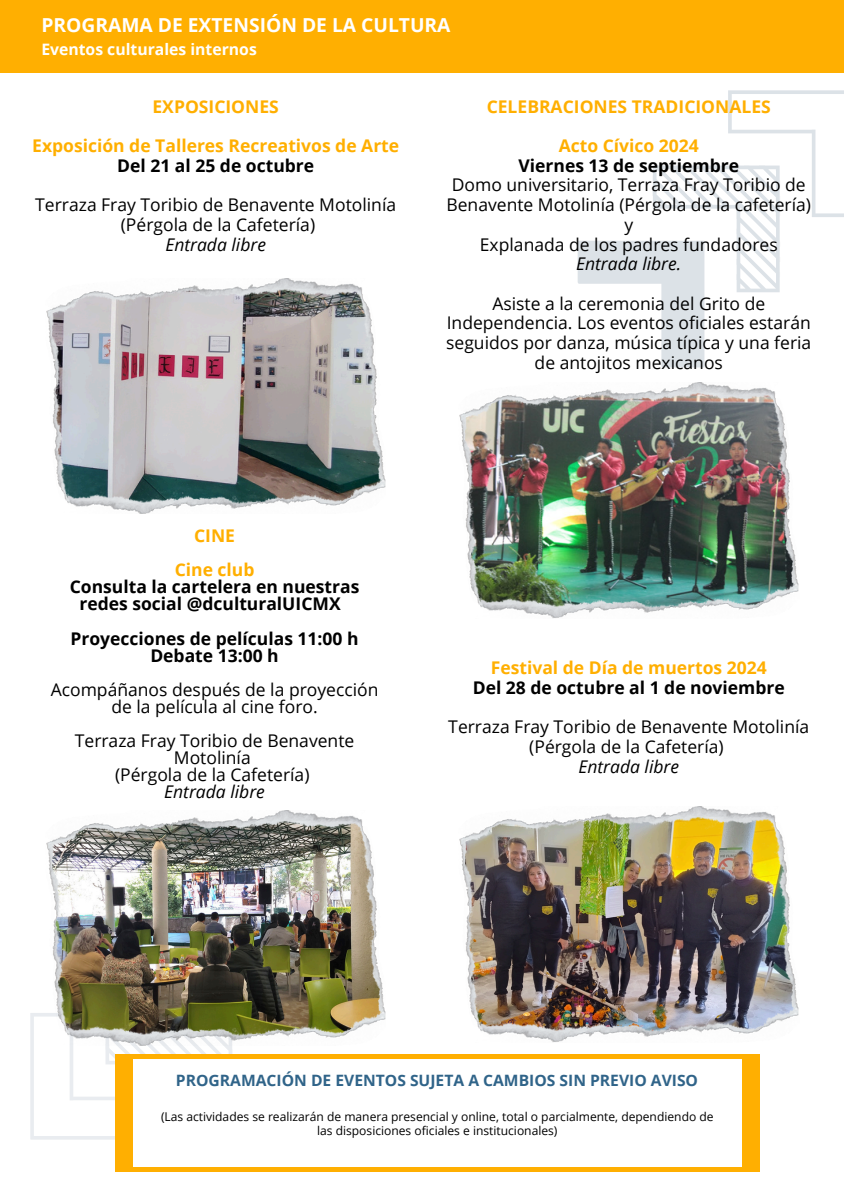
<style>
.page{position:relative;width:844px;height:1191px;background:#fff}
.page>*{position:absolute;margin:0;border:0;box-sizing:border-box;transform-origin:0 0}
.t1{font:700 19.25px "Open Sans";color:#fff}
.t2{font:17.5px/19.6px "Open Sans";color:#000;text-align:center}
.t3{font:700 17.5px/17.2px "Open Sans";color:#000;text-align:center}
.t4{font:700 17.5px/19.6px "Open Sans";color:#ffaf01;text-align:center}
.t5{font:italic 17.5px "Open Sans";color:#000}
.t6{font:700 15.75px "Open Sans";color:#fff}
.t7{font:700 15.58px "Open Sans";color:#306489}
.t8{font:12.08px/14px "Open Sans";color:#000;text-align:center}
.s1{color:#000}
.s2{font-weight:700;color:#ffaf01}
.s3{font-weight:700}
.s4{font-style:italic}
.s5{color:#ffaf01}
</style>
<div class="page">
<svg style="left:577px;top:90px;width:266px;height:278px"></svg>
<svg style="left:30px;top:1013px;width:299px;height:159px"></svg>
<div style="left:0;top:0;width:843px;height:73px;background:#ffaf01"></div>
<div style="left:115px;top:1054px;width:644px;height:117px;background:#ffaf01"></div>
<div style="left:133px;top:1059px;width:608px;height:107px;background:#fff"></div>
<img style="left:46px;top:278px;width:340px;height:236px">
<img style="left:459px;top:382px;width:339px;height:236px">
<img style="left:45px;top:810px;width:341px;height:235px">
<img style="left:459px;top:806px;width:339px;height:236px">
<p class="t1" style="left:41px;top:12px;width:410px">PROGRAMA DE EXTENSIÓN DE LA CULTURA</p>
<p class="t6" style="left:41px;top:38px;width:217px">Eventos culturales internos</p>
<p class="t4" style="left:152px;top:96px;width:128px">EXPOSICIONES</p>
<h1 class="t4" style="left:32px;top:135px;width:368px">Exposición de Talleres Recreativos de Arte<br><span class="s1">Del 21 al 25 de octubre</span></h1>
<h2 class="t2" style="left:35px;top:194px;width:362px">Terraza Fray Toribio de Benavente Motolinía (Pérgola de la Cafetería)</h2>
<h2 class="t5" style="left:165px;top:232px;width:102px">Entrada libre</h2>
<p class="t4" style="left:486px;top:96px;width:285px">CELEBRACIONES TRADICIONALES</p>
<p class="t2" style="left:446px;top:135px;width:366px"><span class="s2">Acto Cívico 2024<br></span><span class="s3">Viernes 13 de septiembre<br></span>Domo universitario, Terraza Fray Toribio de<br>Benavente Motolinía (Pérgola de la cafetería) y<br>Explanada de los padres fundadores<br><span class="s4">Entrada libre.</span></p>
<p class="t2" style="left:446px;top:293px;width:366px">Asiste a la ceremonia del Grito de Independencia. Los eventos oficiales estarán seguidos por danza, música típica y una feria de antojitos mexicanos</p>
<h3 class="t4" style="left:194px;top:525px;width:42px">CINE</h3>
<h3 class="t3" style="left:70px;top:561px;width:291px"><span class="s5">Cine club<br></span>Consulta la cartelera en nuestras redes social @dculturalUICMX</h3>
<p class="t3" style="left:70px;top:629px;width:289px">Proyecciones de películas 11:00 h<br>Debate 13:00 h</p>
<h2 class="t2" style="left:51px;top:680px;width:329px;line-height:17.2px">Acompáñanos después de la proyección de la película al cine foro.</h2>
<h3 class="t2" style="left:75px;top:731px;width:281px;line-height:17.2px">Terraza Fray Toribio de Benavente<br>Motolinía<br>(Pérgola de la Cafetería)</h3>
<p class="t5" style="left:164px;top:779px;width:102px">Entrada libre</p>
<p class="t3" style="left:472px;top:657px;width:313px;line-height:19.6px"><span class="s5">Festival de Día de muertos 2024<br></span>Del 28 de octubre al 1 de noviembre</p>
<p class="t2" style="left:448px;top:716px;width:362px">Terraza Fray Toribio de Benavente Motolinía (Pérgola de la Cafetería)<br><span class="s4">Entrada libre</span></p>
<p class="t7" style="left:176px;top:1069px;width:523px">PROGRAMACIÓN DE EVENTOS SUJETA A CAMBIOS SIN PREVIO AVISO</p>
<h1 class="t8" style="left:161px;top:1108px;width:554px">(Las actividades se realizarán de manera presencial y online, total o parcialmente, dependiendo de las disposiciones oficiales e institucionales)</h1>
</div>
